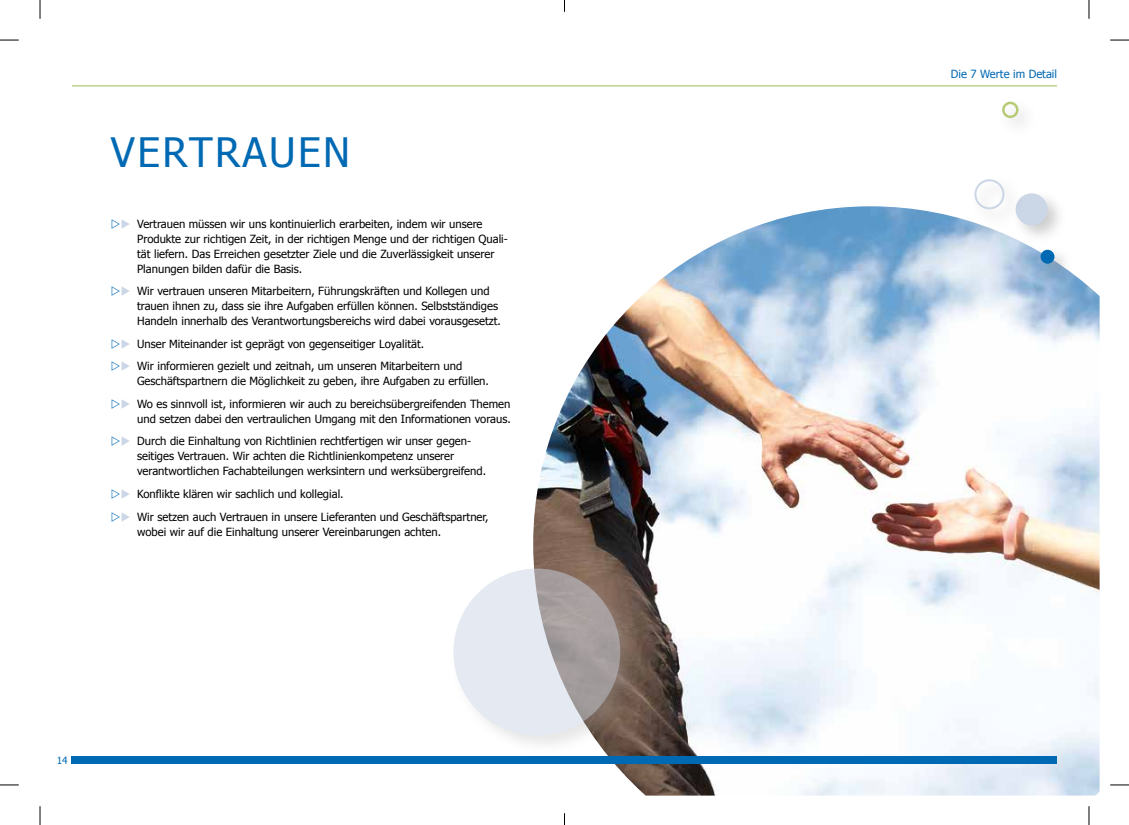
<style>
.page{position:relative;width:1129px;height:825px;background:#fff}
.page>*{position:absolute;margin:0;border:0;box-sizing:border-box;transform-origin:0 0}
.t1{font:40.38px "Tahoma";letter-spacing:.06em;color:#0069b4}
.t2{font:11.25px/15px "Tahoma";color:#000}
.t3{font:11.25px "Tahoma";color:#0069b4}
.t4{font:10px "Tahoma";color:#0069b4}
.s1{color:#cbd6e6}
</style>
<div class="page">
<img style="left:533px;top:206px;width:566px;height:589px">
<div style="left:1012px;top:189px;width:54px;height:55px;background:#9c9d9d;opacity:.5"></div>
<div style="left:1015px;top:193px;width:32px;height:32px;background:#cbd6e6;border-radius:50%"></div>
<div style="left:970px;top:175px;width:53px;height:53px;background:#9c9d9d;opacity:.5"></div>
<div style="left:974px;top:179px;width:30px;height:30px;border:2px solid #cbd6e6;border-radius:50%"></div>
<div style="left:1036px;top:246px;width:37px;height:36px;background:#9c9d9d;opacity:.5"></div>
<div style="left:1040px;top:249px;width:14px;height:14px;background:#0069b4;border-radius:50%"></div>
<div style="left:1002px;top:102px;width:16px;height:16px;border:2px solid #b6cb74;border-radius:50%"></div>
<div style="left:449px;top:564px;width:190px;height:190px;background:#9c9d9d;opacity:.5"></div>
<svg style="left:453px;top:568px;width:167px;height:167px;background:#cccdd2"></svg>
<div style="left:72px;top:756px;width:985px;height:7px;background:#0069b4"></div>
<hr style="left:72px;top:85px;width:985px;height:1px;background:#b6cb74">
<svg style="left:0;top:39px;width:19px;height:2px"></svg>
<svg style="left:1110px;top:39px;width:19px;height:2px"></svg>
<svg style="left:0;top:784px;width:19px;height:1px"></svg>
<svg style="left:1110px;top:784px;width:19px;height:1px"></svg>
<svg style="left:39px;top:0;width:2px;height:19px"></svg>
<svg style="left:39px;top:806px;width:2px;height:18px"></svg>
<svg style="left:1088px;top:0;width:2px;height:19px"></svg>
<svg style="left:1088px;top:806px;width:2px;height:18px"></svg>
<h1 class="t1" style="left:111px;top:125px;width:241px">VERTRAUEN</h1>
<p class="t2" style="left:137px;top:215px;width:372px;text-indent:-16px"><span class="s1">◆</span> Vertrauen müssen wir uns kontinuierlich erarbeiten, indem wir unsere Produkte zur richtigen Zeit, in der richtigen Menge und der richtigen Quali&shy;tät liefern. Das Erreichen gesetzter Ziele und die Zuverlässigkeit unserer Planungen bilden dafür die Basis.</p>
<p class="t2" style="left:137px;top:283px;width:365px;text-indent:-16px"><span class="s1">◆</span> Wir vertrauen unseren Mitarbeitern, Führungskräften und Kollegen und trauen ihnen zu, dass sie ihre Aufgaben erfüllen können. Selbstständiges<br>Handeln innerhalb des Verantwortungsbereichs wird dabei vorausgesetzt.</p>
<p class="t2" style="left:121px;top:335px;width:305px"><span class="s1">◆</span> Unser Miteinander ist geprägt von gegenseitiger Loyalität.</p>
<p class="t2" style="left:137px;top:358px;width:353px;text-indent:-16px"><span class="s1">◆</span> Wir informieren gezielt und zeitnah, um unseren Mitarbeitern und<br>Geschäftspartnern die Möglichkeit zu geben, ihre Aufgaben zu erfüllen.</p>
<p class="t2" style="left:121px;top:395px;width:392px;text-align:right"><span class="s1">◆</span> Wo es sinnvoll ist, informieren wir auch zu bereichsübergreifenden Themen und setzen dabei den vertraulichen Umgang mit den Informationen voraus.</p>
<p class="t2" style="left:137px;top:433px;width:350px;text-indent:-16px"><span class="s1">◆</span> Durch die Einhaltung von Richtlinien rechtfertigen wir unser gegen&shy;seitiges Vertrauen. Wir achten die Richtlinienkompetenz unserer verantwortlichen Fachabteilungen werksintern und werksübergreifend.</p>
<p class="t2" style="left:121px;top:485px;width:224px"><span class="s1">◆</span> Konflikte klären wir sachlich und kollegial.</p>
<p class="t2" style="left:137px;top:508px;width:353px;text-indent:-16px"><span class="s1">◆</span> Wir setzen auch Vertrauen in unsere Lieferanten und Geschäftspartner, wobei wir auf die Einhaltung unserer Vereinbarungen achten.</p>
<p class="t4" style="left:57px;top:753px;width:12px">14</p>
<p class="t3" style="left:951px;top:66px;width:108px">Die 7 Werte im Detail</p>
</div>
